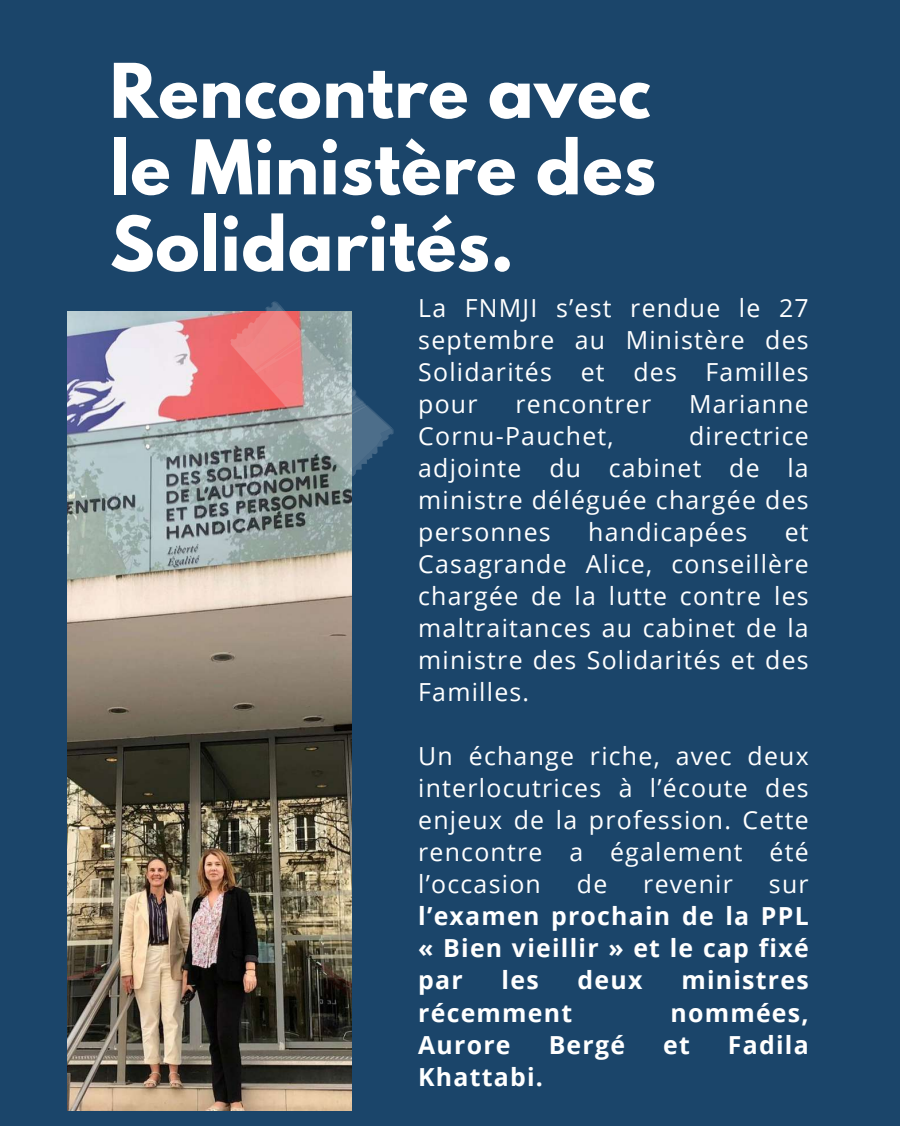
<style>
.page{position:relative;width:900px;height:1126px;background:#fff}
.page>*{position:absolute;margin:0;border:0;box-sizing:border-box;transform-origin:0 0}
.t1{font:700 66.7px/76.4px "League Spartan";letter-spacing:.01em;color:#fff;text-align:justify}
.t2{font:24.9px/32px "Open Sans";letter-spacing:.05em;color:#fff;text-align:justify}
.t3{font:700 24.9px/32px "Open Sans";letter-spacing:.05em;color:#fff;text-align:justify}
</style>
<div class="page">
<div style="left:0;top:0;width:900px;height:1125px;background:#1b456a"></div>
<img style="left:68px;top:311px;width:283px;height:798px">
<svg style="left:226px;top:301px;width:168px;height:182px"></svg>
<h1 class="t1" style="left:110px;top:61px;width:548px">Rencontre avec le Ministère des Solidarités.</h1>
<p class="t2" style="left:418px;top:291px;width:392px">La FNMJI s’est rendue le 27 septembre au Ministère des Solidarités et des Familles pour</p>
<p class="t2" style="left:515px;top:387px;width:137px">rencontrer</p>
<p class="t2" style="left:689px;top:387px;width:121px">Marianne</p>
<p class="t2" style="left:418px;top:419px;width:197px">Cornu-Pauchet,</p>
<p class="t2" style="left:418px;top:419px;width:392px;text-indent:271px">directrice adjointe du cabinet de la ministre déléguée chargée des personnes</p>
<p class="t2" style="left:588px;top:515px;width:160px">handicapées</p>
<p class="t2" style="left:418px;top:515px;width:392px;text-indent:367px">et Casagrande Alice, conseillère chargée de la lutte contre les maltraitances au cabinet de la ministre des Solidarités et des Familles.</p>
<p class="t2" style="left:418px;top:739px;width:392px">Un échange riche, avec deux interlocutrices à l’écoute des enjeux de la profession. Cette rencontre a également été l’occasion</p>
<p class="t2" style="left:577px;top:867px;width:32px">de</p>
<p class="t2" style="left:643px;top:867px;width:91px">revenir</p>
<p class="t2" style="left:769px;top:867px;width:41px">sur</p>
<p class="t3" style="left:418px;top:899px;width:392px">l’examen prochain de la PPL « Bien vieillir » et le cap fixé par</p>
<p class="t3" style="left:502px;top:963px;width:39px">les</p>
<p class="t3" style="left:578px;top:963px;width:66px">deux</p>
<p class="t3" style="left:681px;top:963px;width:129px">ministres</p>
<p class="t3" style="left:418px;top:995px;width:156px">récemment</p>
<p class="t3" style="left:671px;top:995px;width:140px">nommées,</p>
<p class="t3" style="left:418px;top:1027px;width:94px">Aurore</p>
<p class="t3" style="left:549px;top:1027px;width:78px">Bergé</p>
<p class="t3" style="left:663px;top:1027px;width:28px">et</p>
<p class="t3" style="left:728px;top:1027px;width:82px">Fadila</p>
<p class="t3" style="left:418px;top:1059px;width:126px">Khattabi.</p>
</div>
